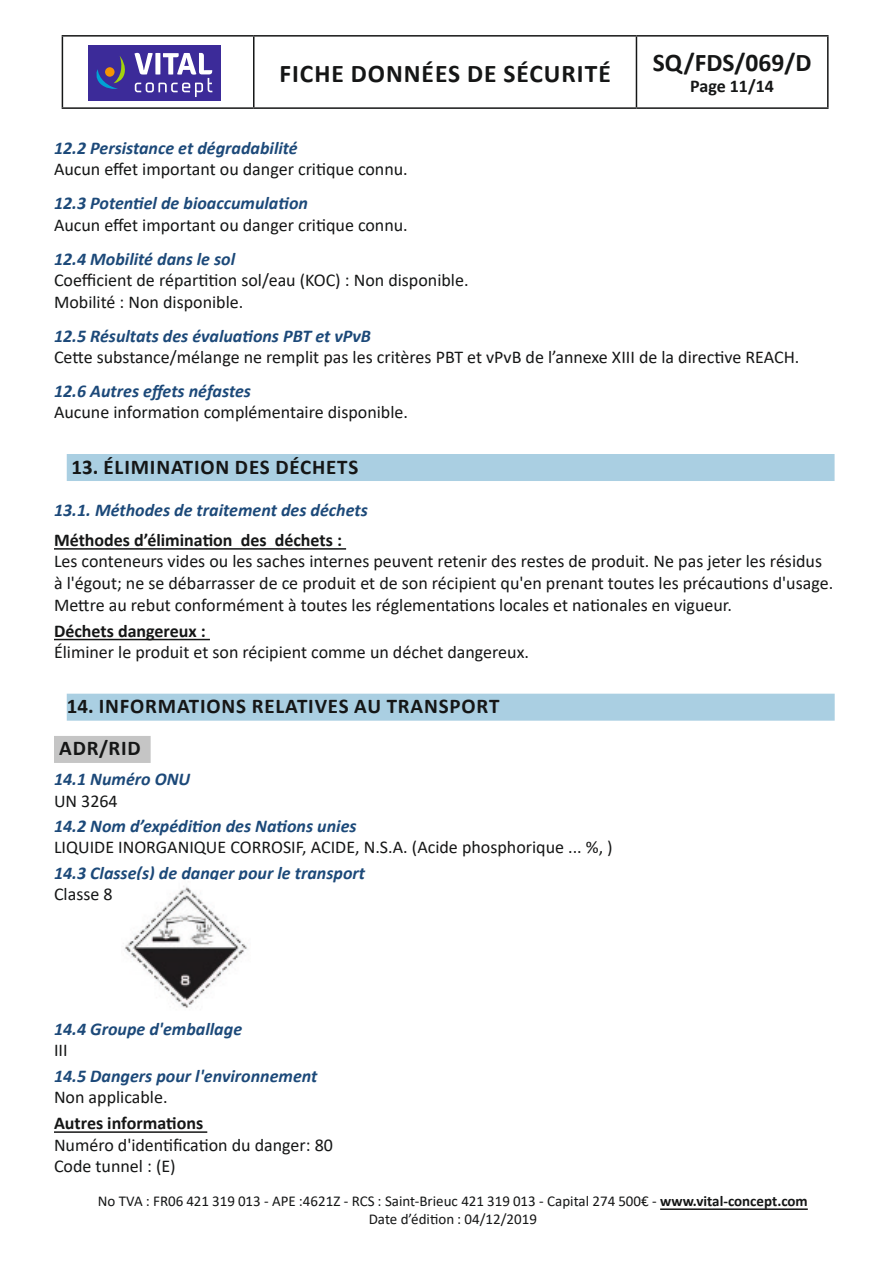
<style>
.page{position:relative;width:893px;height:1263px;background:#fff}
.page>*{position:absolute;margin:0;border:0;box-sizing:border-box;transform-origin:0 0}
.t1{font:700 25.5px "Calibri";letter-spacing:.04em;color:#151616}
.t2{font:700 21px/42.3px "Calibri";letter-spacing:.04em;color:#151616}
.t3{font:18px/21.6px "Calibri";color:#151616}
.t4{font:italic 700 18px "Calibri";color:#1c4979}
.t5{font:700 18px "Calibri";color:#151616}
.t6{font:15px/18px "Calibri";color:#151616;text-align:center}
.s1{font-weight:700}
</style>
<div class="page">
<hr style="left:62px;top:35px;width:192px;height:2px;background:#151616">
<hr style="left:62px;top:37px;width:1px;height:70px;background:#151616">
<hr style="left:254px;top:35px;width:382px;height:2px;background:#151616">
<hr style="left:253px;top:37px;width:1px;height:70px;background:#151616">
<hr style="left:636px;top:35px;width:193px;height:2px;background:#151616">
<hr style="left:636px;top:37px;width:1px;height:70px;background:#151616">
<hr style="left:827px;top:37px;width:2px;height:70px;background:#151616">
<hr style="left:62px;top:107px;width:192px;height:2px;background:#151616">
<hr style="left:254px;top:107px;width:382px;height:2px;background:#151616">
<hr style="left:636px;top:107px;width:193px;height:2px;background:#151616">
<div style="left:89px;top:45px;width:132px;height:55px;background:#3c2b99"></div>
<svg style="left:134px;top:53px;width:78px;height:44px"></svg>
<svg style="left:96px;top:56px;width:29px;height:33px"></svg>
<div style="left:105px;top:67px;width:10px;height:10px;background:#f59403;border-radius:50%"></div>
<hr style="left:660px;top:1208px;width:148px;height:2px;background:#151616">
<div style="left:67px;top:454px;width:768px;height:27px;background:#aacfe2"></div>
<hr style="left:54px;top:548px;width:292px;height:2px;background:#151616">
<hr style="left:54px;top:639px;width:156px;height:1px;background:#151616">
<div style="left:67px;top:694px;width:768px;height:27px;background:#aacfe2"></div>
<div style="left:54px;top:736px;width:97px;height:27px;background:#c5c5c5"></div>
<hr style="left:54px;top:1131px;width:153px;height:2px;background:#151616">
<img style="left:123px;top:886px;width:125px;height:122px">
<h1 class="t1" style="left:279px;top:55px;width:333px">FICHE DONNÉES DE SÉCURITÉ</h1>
<h1 class="t1" style="left:653px;top:44px;width:160px">SQ/FDS/069/D</h1>
<p class="t5" style="left:690px;top:74px;width:85px">Page 11/14</p>
<p class="t4" style="left:54px;top:135px;width:245px">12.2 Persistance et dégradabilité</p>
<p class="t3" style="left:54px;top:158px;width:355px">Aucun effet important ou danger critique connu.</p>
<p class="t4" style="left:54px;top:190px;width:255px">12.3 Potentiel de bioaccumulation</p>
<p class="t3" style="left:54px;top:214px;width:355px">Aucun effet important ou danger critique connu.</p>
<p class="t4" style="left:54px;top:246px;width:183px">12.4 Mobilité dans le sol</p>
<p class="t3" style="left:54px;top:269px;width:416px">Coefficient de répartition sol/eau (KOC) : Non disponible.<br>Mobilité : Non disponible.</p>
<p class="t4" style="left:54px;top:323px;width:318px">12.5 Résultats des évaluations PBT et vPvB</p>
<p class="t3" style="left:54px;top:346px;width:747px">Cette substance/mélange ne remplit pas les critères PBT et vPvB de l’annexe XIII de la directive REACH.</p>
<p class="t4" style="left:54px;top:378px;width:198px">12.6 Autres effets néfastes</p>
<p class="t3" style="left:54px;top:401px;width:355px">Aucune information complémentaire disponible.</p>
<p class="t2" style="left:72px;top:445px;width:288px">13. ÉLIMINATION DES DÉCHETS</p>
<p class="t4" style="left:54px;top:497px;width:315px">13.1. Méthodes de traitement des déchets</p>
<p class="t5" style="left:54px;top:527px;width:290px">Méthodes d’élimination des déchets :</p>
<p class="t3" style="left:54px;top:550px;width:781px">Les conteneurs vides ou les saches internes peuvent retenir des restes de produit. Ne pas jeter les résidus à l'égout; ne se débarrasser de ce produit et de son récipient qu'en prenant toutes les précautions d'usage.<br>Mettre au rebut conformément à toutes les réglementations locales et nationales en vigueur.</p>
<p class="t5" style="left:54px;top:618px;width:153px">Déchets dangereux :</p>
<p class="t3" style="left:54px;top:641px;width:476px">Éliminer le produit et son récipient comme un déchet dangereux.</p>
<p class="t2" style="left:59px;top:685px;width:442px;text-indent:8px">14. INFORMATIONS RELATIVES AU TRANSPORT<br>ADR/RID</p>
<p class="t4" style="left:54px;top:766px;width:138px">14.1 Numéro ONU</p>
<p class="t3" style="left:54px;top:789px;width:65px">UN 3264</p>
<p class="t4" style="left:54px;top:813px;width:304px">14.2 Nom d’expédition des Nations unies</p>
<p class="t3" style="left:54px;top:836px;width:560px">LIQUIDE INORGANIQUE CORROSIF, ACIDE, N.S.A. (Acide phosphorique ... %, )</p>
<p class="t4" style="left:54px;top:860px;width:313px">14.3 Classe(s) de danger pour le transport</p>
<p class="t3" style="left:54px;top:883px;width:60px">Classe 8</p>
<p class="t4" style="left:54px;top:1016px;width:190px">14.4 Groupe d'emballage</p>
<p class="t3" style="left:54px;top:1039px;width:15px">III</p>
<p class="t4" style="left:54px;top:1063px;width:265px">14.5 Dangers pour l'environnement</p>
<p class="t3" style="left:54px;top:1086px;width:115px">Non applicable.</p>
<p class="t5" style="left:54px;top:1110px;width:151px">Autres informations</p>
<p class="t3" style="left:54px;top:1133px;width:280px">Numéro d'identification du danger: 80<br>Code tunnel : (E)</p>
<p class="t6" style="left:98px;top:1192px;width:711px">No TVA : FR06 421 319 013 - APE :4621Z - RCS : Saint-Brieuc 421 319 013 - Capital 274 500€ - <span class="s1">www.vital-concept.com<br></span>Date d’édition : 04/12/2019</p>
</div>
